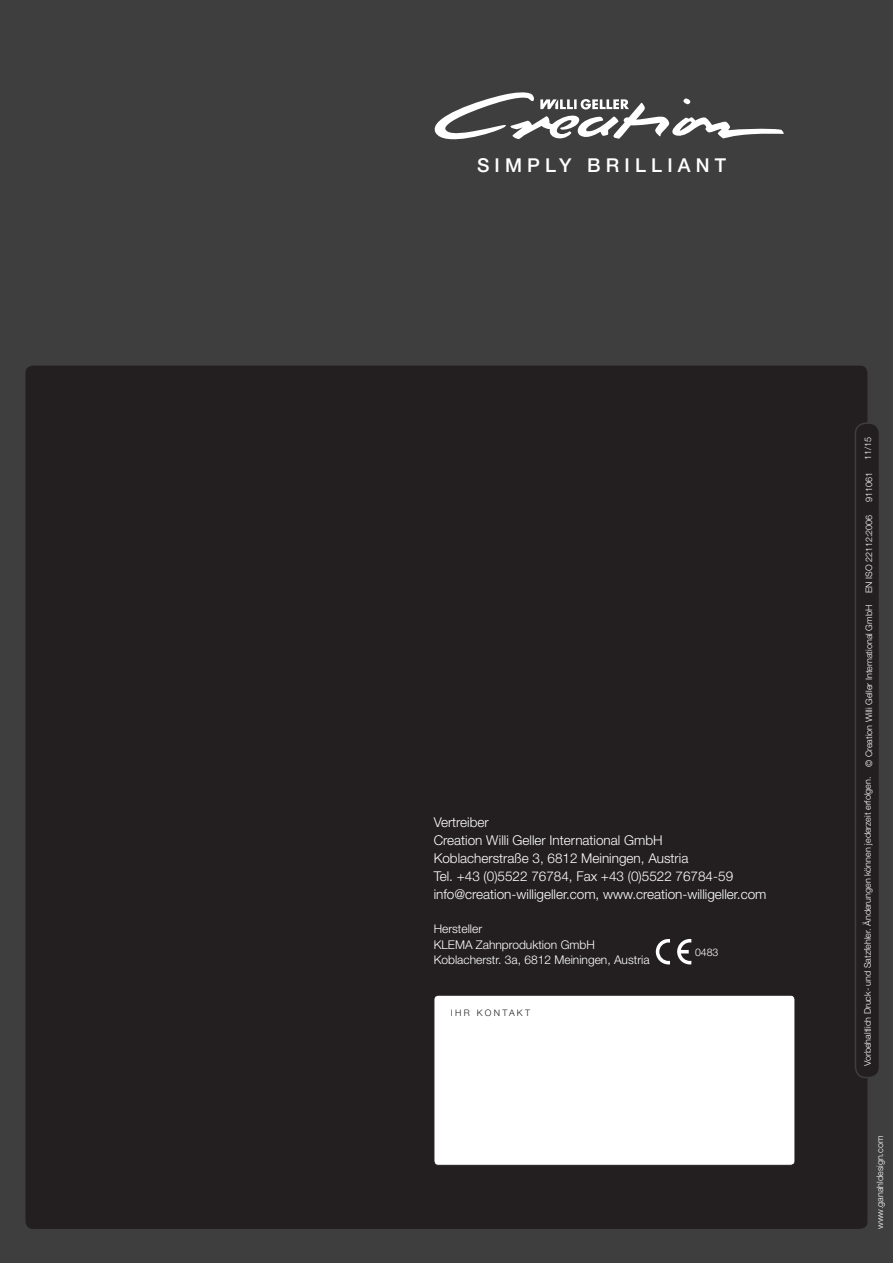
<style>
.page{position:relative;width:893px;height:1263px;background:#3e3e3f}
.page>*{position:absolute;margin:0;border:0;box-sizing:border-box;transform-origin:0 0}
.t1{font:500 19.2px "Helvetica Neue";letter-spacing:.27em;color:#fff}
.t2{font:300 13.5px/18px "Helvetica Neue";color:#fff}
.t3{font:300 12px/15.8px "Helvetica Neue";color:#fff}
.t4{font:300 10.5px "Helvetica Neue";color:#fff}
.t5{font:300 9px "Helvetica Neue";color:#fff}
.t6{font:300 9px "Helvetica Neue";letter-spacing:.25em;color:#231f20}
</style>
<div class="page">
<div style="left:26px;top:366px;width:841px;height:863px;background:#231f20;border-radius:7px"></div>
<svg style="left:435px;top:92px;width:349px;height:47px"></svg>
<div style="left:434px;top:995px;width:361px;height:170px;background:#fff;border-radius:4px"></div>
<div style="left:434px;top:995px;width:361px;height:170px;border:1px solid #231f20;border-radius:4px"></div>
<svg style="left:656px;top:939px;width:14px;height:25px"></svg>
<svg style="left:677px;top:939px;width:14px;height:25px"></svg>
<div style="left:855px;top:423px;width:24px;height:654px;background:#231f20;border-radius:11px"></div>
<div style="left:855px;top:422px;width:25px;height:656px;border:2px solid #3e3e3f;border-radius:11px"></div>
<h1 class="t1" style="left:477px;top:154px;width:251px">SIMPLY BRILLIANT</h1>
<p class="t2" style="left:434px;top:813px;width:334px">Vertreiber<br>Creation Willi Geller International GmbH<br>Koblacherstraße 3, 6812 Meiningen, Austria<br>Tel. +43 (0)5522 76784, Fax +43 (0)5522 76784-59 info@creation-willigeller.com, www.creation-willigeller.com</p>
<p class="t3" style="left:434px;top:920px;width:217px">Hersteller<br>KLEMA Zahnproduktion GmbH<br>Koblacherstr. 3a, 6812 Meiningen, Austria</p>
<p class="t4" style="left:695px;top:946px;width:25px">0483</p>
<p class="t6" style="left:451px;top:1007px;width:81px">IHR KONTAKT</p>
<p class="t5" style="left:862px;top:460px;width:25px;rotate:-90deg">11/15</p>
<p class="t5" style="left:863px;top:502px;width:32px;rotate:-90deg">911061</p>
<p class="t5" style="left:863px;top:593px;width:80px;rotate:-90deg">EN ISO 22112:2006</p>
<p class="t5" style="left:863px;top:767px;width:164px;rotate:-90deg">© Creation Willi Geller International GmbH</p>
<p class="t5" style="left:862px;top:1066px;width:291px;rotate:-90deg">Vorbehaltlich Druck- und Satzfehler. Änderungen können jederzeit erfolgen.</p>
<p class="t5" style="left:874px;top:1229px;width:95px;rotate:-90deg">www.ganahldesign.com</p>
</div>
